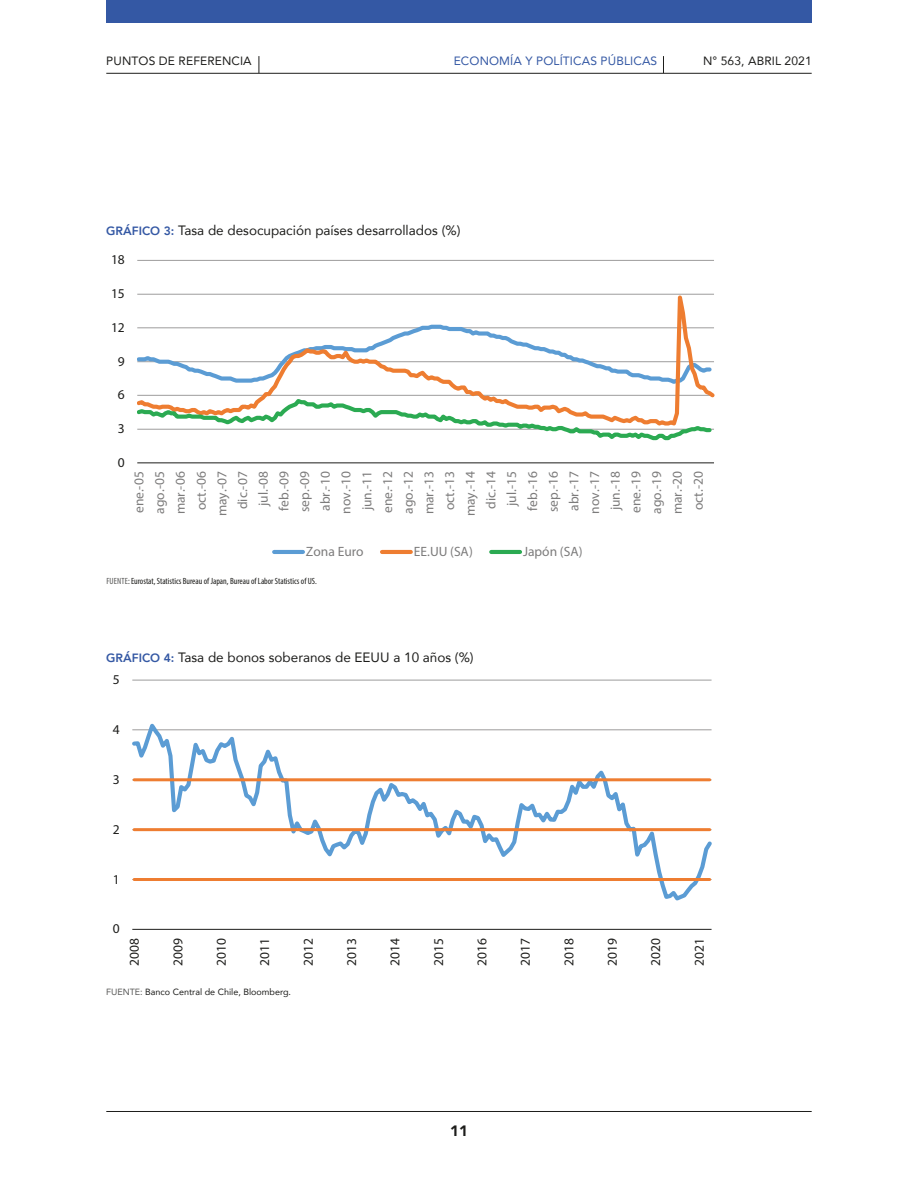
<style>
.page{position:relative;width:918px;height:1188px;background:#fff}
.page>*{position:absolute;margin:0;border:0;box-sizing:border-box;transform-origin:0 0}
.t1{font:900 15px "Avenir";color:#1d1d1b}
.t2{font:13.5px/20.7px "Myriad Pro";color:#7c7b7b;text-align:right}
.tit_graf_cuadros{font:13.5px "Avenir";color:#1d1d1b}
.t3{font:13.5px "Myriad Pro";color:#1d1d1b}
.t4{font:12px "Avenir";letter-spacing:.01em;color:#1d1d1b}
.t5{font:12px "Avenir";letter-spacing:.01em;color:#3458a4}
.text_fuente{font:condensed 9px "Myriad Pro";color:#1d1d1b}
.text_fuente-2{font:9px "Avenir";color:#1d1d1b}
.s1{font-weight:800;font-size:12px;color:#3458a4}
.s2{color:#575756}
</style>
<div class="page">
<hr style="left:106px;top:1111px;width:706px;height:1px;background:#1d1d1b">
<div style="left:106px;top:0;width:706px;height:23px;background:#3458a4"></div>
<hr style="left:106px;top:73px;width:706px;height:1px;background:#1d1d1b">
<svg style="left:259px;top:56px;width:1px;height:17px"></svg>
<svg style="left:663px;top:56px;width:1px;height:17px"></svg>
<hr style="left:137px;top:462px;width:577px;height:1px;background:#1d1d1b">
<svg style="left:137px;top:260px;width:578px;height:137px"></svg>
<svg style="left:137px;top:396px;width:577px;height:45px"></svg>
<hr style="left:274px;top:550px;width:29px;height:4px;background:#5b9cd4">
<hr style="left:382px;top:550px;width:29px;height:4px;background:#ee7d31">
<hr style="left:491px;top:550px;width:29px;height:4px;background:#2baa52">
<hr style="left:132px;top:680px;width:580px;height:1px;background:#9d9c9c">
<hr style="left:132px;top:929px;width:580px;height:1px;background:#1d1d1b">
<svg style="left:132px;top:723px;width:580px;height:178px"></svg>
<hr style="left:134px;top:878px;width:576px;height:3px;background:#ee7d31">
<hr style="left:134px;top:828px;width:576px;height:3px;background:#ee7d31">
<hr style="left:134px;top:778px;width:576px;height:3px;background:#ee7d31">
<p class="t4" style="left:106px;top:51px;width:147px">PUNTOS DE REFERENCIA</p>
<p class="t5" style="left:454px;top:51px;width:205px">ECONOMÍA Y POLÍTICAS PÚBLICAS</p>
<p class="t4" style="left:703px;top:52px;width:110px">N° 563, ABRIL 2021</p>
<p class="tit_graf_cuadros" style="left:106px;top:219px;width:356px"><span class="s1">GRÁFICO 3:</span> Tasa de desocupación países desarrollados (%)</p>
<p class="t3" style="left:111px;top:252px;width:15px">18</p>
<p class="t3" style="left:111px;top:285px;width:15px">15</p>
<p class="t3" style="left:111px;top:319px;width:15px">12</p>
<p class="t3" style="left:118px;top:353px;width:8px">9</p>
<p class="t3" style="left:118px;top:387px;width:8px">6</p>
<p class="t3" style="left:118px;top:420px;width:8px">3</p>
<p class="t3" style="left:118px;top:454px;width:8px">0</p>
<p class="t2" style="left:128px;top:516px;width:47px;rotate:-90deg">ene.-05 ago.-05 mar.-06 oct.-06 may.-07 dic.-07 jul.-08 feb.-09 sep.-09 abr.-10 nov.-10 jun.-11 ene.-12 ago.-12 mar.-13 oct.-13 may.-14 dic.-14 jul.-15 feb.-16 sep.-16 abr.-17 nov.-17 jun.-18 ene.-19 ago.-19 mar.-20 oct.-20</p>
<p class="t2" style="left:306px;top:541px;width:59px">Zona Euro</p>
<p class="t2" style="left:414px;top:541px;width:61px">EE.UU (SA)</p>
<p class="t2" style="left:523px;top:541px;width:61px">Japón (SA)</p>
<p class="text_fuente" style="left:106px;top:575px;width:212px"><span class="s2">FUENTE</span>: Eurostat, Statistics Bureau of Japan, Bureau of Labor Statistics of US.</p>
<p class="tit_graf_cuadros" style="left:106px;top:646px;width:369px"><span class="s1">GRÁFICO 4:</span> Tasa de bonos soberanos de EEUU a 10 años (%)</p>
<p class="t3" style="left:113px;top:671px;width:8px">5</p>
<p class="t3" style="left:113px;top:721px;width:8px">4</p>
<p class="t3" style="left:113px;top:771px;width:8px">3</p>
<p class="t3" style="left:113px;top:821px;width:8px">2</p>
<p class="t3" style="left:113px;top:871px;width:8px">1</p>
<p class="t3" style="left:113px;top:921px;width:8px">0</p>
<p class="t3" style="left:126px;top:966px;width:29px;rotate:-90deg">2008</p>
<p class="t3" style="left:170px;top:966px;width:29px;rotate:-90deg">2009</p>
<p class="t3" style="left:213px;top:966px;width:29px;rotate:-90deg">2010</p>
<p class="t3" style="left:256px;top:966px;width:29px;rotate:-90deg">2011</p>
<p class="t3" style="left:300px;top:966px;width:29px;rotate:-90deg">2012</p>
<p class="t3" style="left:343px;top:966px;width:29px;rotate:-90deg">2013</p>
<p class="t3" style="left:387px;top:966px;width:29px;rotate:-90deg">2014</p>
<p class="t3" style="left:430px;top:966px;width:29px;rotate:-90deg">2015</p>
<p class="t3" style="left:474px;top:966px;width:29px;rotate:-90deg">2016</p>
<p class="t3" style="left:517px;top:966px;width:29px;rotate:-90deg">2017</p>
<p class="t3" style="left:560px;top:966px;width:29px;rotate:-90deg">2018</p>
<p class="t3" style="left:604px;top:966px;width:29px;rotate:-90deg">2019</p>
<p class="t3" style="left:647px;top:966px;width:29px;rotate:-90deg">2020</p>
<p class="t3" style="left:691px;top:966px;width:29px;rotate:-90deg">2021</p>
<p class="text_fuente-2" style="left:106px;top:984px;width:186px"><span class="s2">FUENTE:</span> Banco Central de Chile, Bloomberg.</p>
<p class="t1" style="left:450px;top:1118px;width:19px">11</p>
</div>
